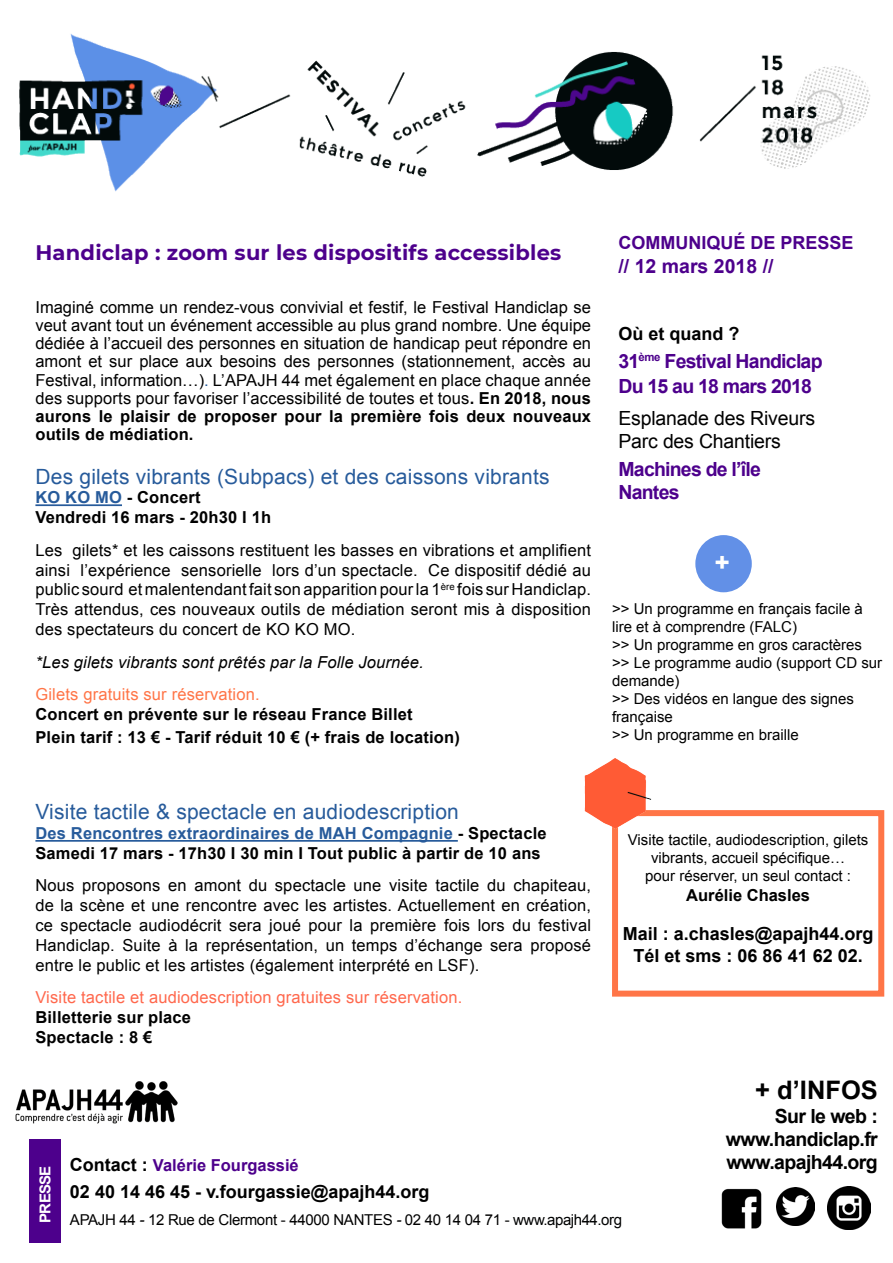
<style>
.page{position:relative;width:893px;height:1263px;background:#fff}
.page>*{position:absolute;margin:0;border:0;box-sizing:border-box;transform-origin:0 0}
.t1{font:700 27px "Montserrat";color:#fff}
.t2{font:700 25.5px "Arial";color:#000}
.t3{font:21px "Arial";letter-spacing:.01em;color:#275b9b}
.t4{font:700 21px "Montserrat";letter-spacing:.01em;color:#4d008c}
.t5{font:700 19.5px/25.2px "Arial";letter-spacing:-.04em;color:#4d008c}
.t6{font:700 19.5px/23.4px "Arial";letter-spacing:-.03em;color:#000;text-align:justify}
.t7{font:19.5px/23.4px "Arial";letter-spacing:-.01em;color:#000}
.t8{font:700 19.5px "Arial";color:#4d008c}
.t9{font:700 18px/21.6px "Arial";color:#000;text-align:center}
.t10{font:700 18px "Arial";color:#4d008c}
.t11{font:16.5px/19.8px "Arial";letter-spacing:.01em;color:#000;text-align:justify}
.t12{font:700 16.5px/19.8px "Arial";letter-spacing:.01em;color:#000}
.t13{font:16.5px "Arial";letter-spacing:.01em;color:#ff684d}
.t14{font:italic 16.5px "Arial";letter-spacing:.01em;color:#000}
.t15{font:16.5px "Arial";letter-spacing:.01em;color:#ff7547}
.t16{font:700 16.5px "Arial";color:#4d008c}
.t17{font:15px/18px "Arial";color:#000;text-align:center}
.t18{font:15px "Arial";letter-spacing:-.02em;color:#000}
.t19{font:700 15px "Arial";letter-spacing:-.05em;color:#fff}
.s1{color:#275b9b}
.s2{font-weight:700}
.s3{font-size:18px;color:#000}
.s4{font-style:italic}
.s5{color:#010202}
</style>
<div class="page">
<hr style="left:35px;top:504px;width:87px;height:2px;background:#275b9b">
<hr style="left:35px;top:840px;width:423px;height:2px;background:#275b9b">
<div style="left:30px;top:1140px;width:31px;height:103px;background:#4d008c"></div>
<img style="left:15px;top:1081px;width:162px;height:43px">
<img style="left:721px;top:1188px;width:41px;height:41px">
<img style="left:827px;top:1186px;width:43px;height:44px">
<img style="left:776px;top:1188px;width:38px;height:38px">
<img style="left:19px;top:34px;width:852px;height:158px">
<div style="left:612px;top:810px;width:272px;height:186px;border:6px solid #ff7547"></div>
<div style="left:695px;top:535px;width:57px;height:57px;background:#6290e7;border-radius:50%"></div>
<img style="left:584px;top:758px;width:69px;height:71px">
<p class="t4" style="left:35px;top:237px;width:527px">Handiclap : zoom sur les dispositifs accessibles</p>
<p class="t11" style="left:35px;top:298px;width:557px;line-height:18px">Imaginé comme un rendez-vous convivial et festif, le Festival Handiclap se veut avant tout un événement accessible au plus grand nombre. Une équipe dédiée à l’accueil des personnes en situation de handicap peut répondre en amont et sur place aux besoins des personnes (stationnement, accès au</p>
<p class="t11" style="left:35px;top:372px;width:557px;line-height:18px">Festival, information…)<span class="s1">.</span> L’APAJH 44 met également en place chaque année des supports pour favoriser l’accessibilité de toutes et tous<span class="s2">. En 2018, nous aurons le plaisir de proposer pour la première fois deux nouveaux outils de médiation.</span></p>
<p class="t3" style="left:35px;top:462px;width:516px">Des gilets vibrants (Subpacs) et des caissons vibrants</p>
<p class="t12" style="left:35px;top:488px;width:237px"><span class="s1">KO KO MO</span> - Concert<br>Vendredi 16 mars - 20h30 I 1h</p>
<p class="t11" style="left:35px;top:540px;width:557px">Les gilets* et les caissons restituent les basses en vibrations et amplifient ainsi l’expérience sensorielle lors d’un spectacle. Ce dispositif dédié au public sourd et malentendant fait son apparition pour la 1<sup>ère</sup> fois sur Handiclap.<br>Très attendus, ces nouveaux outils de médiation seront mis à disposition des spectateurs du concert de KO KO MO.</p>
<p class="t14" style="left:35px;top:651px;width:390px">*Les gilets vibrants sont prêtés par la Folle Journée.</p>
<p class="t15" style="left:35px;top:683px;width:226px">Gilets gratuits sur réservation.</p>
<p class="t12" style="left:35px;top:703px;width:426px;line-height:23.4px">Concert en prévente sur le réseau France Billet<br>Plein tarif : 13 € - Tarif réduit 10 € (+ frais de location)</p>
<p class="t10" style="left:618px;top:231px;width:237px">COMMUNIQUÉ DE PRESSE</p>
<p class="t8" style="left:618px;top:253px;width:157px">// 12 mars 2018 //</p>
<p class="t9" style="left:618px;top:323px;width:123px">Où et quand ?</p>
<p class="t5" style="left:618px;top:349px;width:206px">31<sup>ème</sup> Festival Handiclap<br>Du 15 au 18 mars 2018</p>
<p class="t7" style="left:618px;top:406px;width:198px">Esplanade des Riveurs<br>Parc des Chantiers</p>
<p class="t5" style="left:618px;top:458px;width:144px;line-height:23.4px">Machines de l’île<br>Nantes</p>
<h1 class="t1" style="left:714px;top:543px;width:18px">+</h1>
<p class="t17" style="left:612px;top:600px;width:272px;text-align:left">&gt;&gt; Un programme en français facile à lire et à comprendre (FALC)<br>&gt;&gt; Un programme en gros caractères &gt;&gt; Le programme audio (support CD sur demande)<br>&gt;&gt; Des vidéos en langue des signes française<br>&gt;&gt; Un programme en braille</p>
<p class="t3" style="left:35px;top:798px;width:425px">Visite tactile &amp; spectacle en audiodescription</p>
<p class="t12" style="left:35px;top:824px;width:513px"><span class="s1">Des Rencontres extraordinaires de MAH Compagnie</span> - Spectacle<br>Samedi 17 mars - 17h30 I 30 min I Tout public à partir de 10 ans</p>
<p class="t11" style="left:35px;top:876px;width:557px">Nous proposons en amont du spectacle une visite tactile du chapiteau, de la scène et une rencontre avec les artistes. Actuellement en création, ce spectacle audiodécrit sera joué pour la première fois lors du festival Handiclap. Suite à la représentation, un temps d’échange sera proposé entre le public et les artistes (également interprété en LSF).</p>
<p class="t13" style="left:35px;top:986px;width:428px">Visite tactile et audiodescription gratuites sur réservation.</p>
<p class="t12" style="left:35px;top:1008px;width:157px">Billetterie sur place<br>Spectacle : 8 €</p>
<p class="t17" style="left:628px;top:831px;width:242px">Visite tactile, audiodescription, gilets vibrants, accueil spécifique…<br>pour réserver, un seul contact :</p>
<p class="t12" style="left:686px;top:886px;width:125px">Aurélie Chasles</p>
<p class="t9" style="left:623px;top:924px;width:252px">Mail : a.chasles@apajh44.org<br>Tél et sms : 06 86 41 62 02.</p>
<p class="t19" style="left:35px;top:1223px;width:59px;rotate:-90deg">PRESSE</p>
<p class="t16" style="left:70px;top:1154px;width:230px"><span class="s3">Contact :</span> Valérie Fourgassié</p>
<p class="t9" style="left:70px;top:1182px;width:361px">02 40 14 46 45 - v.fourgassie@apajh44.org</p>
<p class="t18" style="left:70px;top:1210px;width:554px">APAJH 44 <span class="s4">-</span> 12 Rue de Clermont - 44000 NANTES <span class="s4">-</span> 02 40 14 04 71 - <span class="s5">www.apajh44.org</span></p>
<h2 class="t2" style="left:755px;top:1073px;width:124px">+ d’INFOS</h2>
<p class="t6" style="left:726px;top:1104px;width:153px;text-indent:49px">Sur le web : www.handiclap.fr www.apajh44.org</p>
</div>
